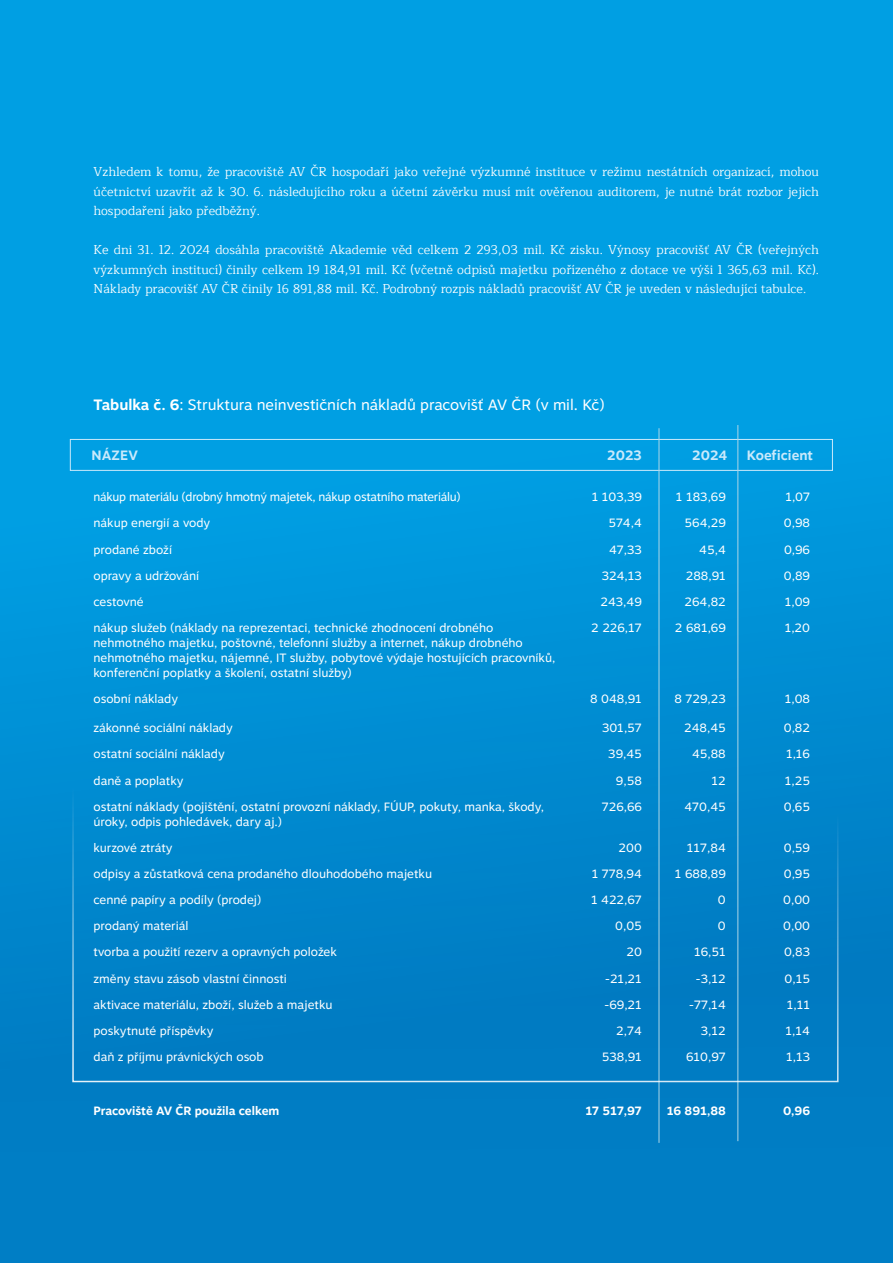
<style>
.page{position:relative;width:893px;height:1263px;background:#009fe3}
.page>*{position:absolute;margin:0;border:0;box-sizing:border-box;transform-origin:0 0}
.t1{font:15px "Motiva Sans";color:#fff}
.t2{font:700 13.5px "Motiva Sans";color:#c9e9fb}
.t3{font:12.75px/19.5px "Maitree";color:#fff;text-align:justify}
.t4{font:12px/15px "Motiva Sans";color:#fff}
.t5{font:12px "Motiva Sans";letter-spacing:-.02em;color:#fff}
.t6{font:700 12px "Motiva Sans";color:#fff}
.s1{font-weight:700}
</style>
<div class="page">
<div style="left:0;top:489px;width:893px;height:774px;background:linear-gradient(to bottom,#0098dd,#0277be)"></div>
<div style="left:70px;top:439px;width:763px;height:32px;border:1px solid #c9e9fb"></div>
<hr style="left:737px;top:425px;width:1px;height:716px;background:#aed6e7">
<hr style="left:659px;top:428px;width:1px;height:715px;background:#aed6e7">
<p class="t3" style="left:94px;top:162px;width:727px">Vzhledem k tomu, že pracoviště AV ČR hospodaří jako veřejné výzkumné instituce v režimu nestátních organizací, mohou účetnictví uzavřít až k 30. 6. následujícího roku a účetní závěrku musí mít ověřenou auditorem, je nutné brát rozbor jejich hospodaření jako předběžný.</p>
<p class="t3" style="left:94px;top:240px;width:727px">Ke dni 31. 12. 2024 dosáhla pracoviště Akademie věd celkem 2 293,03 mil. Kč zisku. Výnosy pracovišť AV ČR (veřejných výzkumných institucí) činily celkem 19 184,91 mil. Kč (včetně odpisů majetku pořízeného z dotace ve výši 1 365,63 mil. Kč).<br>Náklady pracovišť AV ČR činily 16 891,88 mil. Kč. Podrobný rozpis nákladů pracovišť AV ČR je uveden v následující tabulce.</p>
<p class="t1" style="left:94px;top:394px;width:513px"><span class="s1">Tabulka č. 6</span>: Struktura neinvestičních nákladů pracovišť AV ČR (v mil. Kč)</p>
<p class="t2" style="left:91px;top:445px;width:48px">NÁZEV</p>
<p class="t2" style="left:607px;top:445px;width:36px">2023</p>
<p class="t2" style="left:692px;top:445px;width:37px">2024</p>
<p class="t2" style="left:747px;top:445px;width:68px">Koeficient</p>
<p class="t5" style="left:94px;top:488px;width:369px">nákup materiálu (drobný hmotný majetek, nákup ostatního materiálu)</p>
<p class="t4" style="left:592px;top:489px;width:52px">1 103,39</p>
<p class="t4" style="left:676px;top:489px;width:51px">1 183,69</p>
<p class="t4" style="left:785px;top:489px;width:26px">1,07</p>
<p class="t4" style="left:94px;top:515px;width:118px">nákup energií a vody</p>
<p class="t4" style="left:608px;top:515px;width:35px">574,4</p>
<p class="t4" style="left:685px;top:515px;width:43px">564,29</p>
<p class="t4" style="left:784px;top:515px;width:28px">0,98</p>
<p class="t4" style="left:94px;top:542px;width:80px">prodané zboží</p>
<p class="t4" style="left:609px;top:542px;width:34px">47,33</p>
<p class="t4" style="left:699px;top:542px;width:28px">45,4</p>
<p class="t4" style="left:784px;top:542px;width:27px">0,96</p>
<p class="t4" style="left:94px;top:568px;width:107px">opravy a udržování</p>
<p class="t4" style="left:602px;top:568px;width:42px">324,13</p>
<p class="t4" style="left:686px;top:568px;width:42px">288,91</p>
<p class="t4" style="left:784px;top:568px;width:28px">0,89</p>
<p class="t4" style="left:94px;top:594px;width:52px">cestovné</p>
<p class="t4" style="left:600px;top:594px;width:43px">243,49</p>
<p class="t4" style="left:685px;top:594px;width:43px">264,82</p>
<p class="t4" style="left:785px;top:594px;width:27px">1,09</p>
<p class="t4" style="left:94px;top:620px;width:463px">nákup služeb (náklady na reprezentaci, technické zhodnocení drobného nehmotného majetku, poštovné, telefonní služby a internet, nákup drobného nehmotného majetku, nájemné, IT služby, pobytové výdaje hostujících pracovníků, konferenční poplatky a školení, ostatní služby)</p>
<p class="t4" style="left:591px;top:620px;width:52px">2 226,17</p>
<p class="t4" style="left:675px;top:620px;width:52px">2 681,69</p>
<p class="t4" style="left:785px;top:620px;width:27px">1,20</p>
<p class="t4" style="left:94px;top:691px;width:86px">osobní náklady</p>
<p class="t4" style="left:590px;top:691px;width:53px">8 048,91</p>
<p class="t4" style="left:675px;top:691px;width:53px">8 729,23</p>
<p class="t4" style="left:785px;top:691px;width:27px">1,08</p>
<p class="t4" style="left:94px;top:720px;width:141px">zákonné sociální náklady</p>
<p class="t4" style="left:602px;top:720px;width:41px">301,57</p>
<p class="t4" style="left:684px;top:720px;width:43px">248,45</p>
<p class="t4" style="left:784px;top:720px;width:28px">0,82</p>
<p class="t4" style="left:94px;top:746px;width:133px">ostatní sociální náklady</p>
<p class="t4" style="left:608px;top:746px;width:35px">39,45</p>
<p class="t4" style="left:692px;top:746px;width:35px">45,88</p>
<p class="t4" style="left:786px;top:746px;width:26px">1,16</p>
<p class="t4" style="left:94px;top:772px;width:91px">daně a poplatky</p>
<p class="t4" style="left:616px;top:772px;width:27px">9,58</p>
<p class="t4" style="left:711px;top:772px;width:16px">12</p>
<p class="t4" style="left:785px;top:772px;width:27px">1,25</p>
<p class="t4" style="left:94px;top:799px;width:452px">ostatní náklady (pojištění, ostatní provozní náklady, FÚUP, pokuty, manka, škody, úroky, odpis pohledávek, dary aj.)</p>
<p class="t4" style="left:602px;top:799px;width:42px">726,66</p>
<p class="t4" style="left:684px;top:799px;width:43px">470,45</p>
<p class="t4" style="left:784px;top:799px;width:28px">0,65</p>
<p class="t4" style="left:94px;top:840px;width:80px">kurzové ztráty</p>
<p class="t4" style="left:619px;top:840px;width:25px">200</p>
<p class="t4" style="left:687px;top:840px;width:40px">117,84</p>
<p class="t4" style="left:784px;top:840px;width:28px">0,59</p>
<p class="t4" style="left:94px;top:866px;width:340px">odpisy a zůstatková cena prodaného dlouhodobého majetku</p>
<p class="t4" style="left:592px;top:866px;width:52px">1 778,94</p>
<p class="t4" style="left:675px;top:866px;width:52px">1 688,89</p>
<p class="t4" style="left:784px;top:866px;width:28px">0,95</p>
<p class="t4" style="left:94px;top:892px;width:169px">cenné papíry a podíly (prodej)</p>
<p class="t4" style="left:591px;top:892px;width:52px">1 422,67</p>
<p class="t4" style="left:718px;top:892px;width:9px">0</p>
<p class="t4" style="left:783px;top:892px;width:28px">0,00</p>
<p class="t4" style="left:94px;top:918px;width:96px">prodaný materiál</p>
<p class="t4" style="left:615px;top:918px;width:28px">0,05</p>
<p class="t4" style="left:718px;top:918px;width:9px">0</p>
<p class="t4" style="left:783px;top:918px;width:28px">0,00</p>
<p class="t4" style="left:94px;top:944px;width:245px">tvorba a použití rezerv a opravných položek</p>
<p class="t4" style="left:626px;top:944px;width:17px">20</p>
<p class="t4" style="left:694px;top:944px;width:33px">16,51</p>
<p class="t4" style="left:784px;top:944px;width:28px">0,83</p>
<p class="t4" style="left:94px;top:970px;width:195px">změny stavu zásob vlastní činnosti</p>
<p class="t4" style="left:605px;top:970px;width:39px">-21,21</p>
<p class="t4" style="left:695px;top:970px;width:32px">-3,12</p>
<p class="t4" style="left:785px;top:970px;width:27px">0,15</p>
<p class="t4" style="left:94px;top:996px;width:240px">aktivace materiálu, zboží, služeb a majetku</p>
<p class="t4" style="left:604px;top:996px;width:39px">-69,21</p>
<p class="t4" style="left:689px;top:996px;width:39px">-77,14</p>
<p class="t4" style="left:787px;top:996px;width:25px">1,11</p>
<p class="t4" style="left:94px;top:1023px;width:121px">poskytnuté příspěvky</p>
<p class="t4" style="left:616px;top:1023px;width:27px">2,74</p>
<p class="t4" style="left:701px;top:1023px;width:26px">3,12</p>
<p class="t4" style="left:786px;top:1023px;width:26px">1,14</p>
<p class="t4" style="left:94px;top:1049px;width:172px">daň z příjmu právnických osob</p>
<p class="t4" style="left:602px;top:1049px;width:41px">538,91</p>
<p class="t4" style="left:686px;top:1049px;width:41px">610,97</p>
<p class="t4" style="left:786px;top:1049px;width:25px">1,13</p>
<p class="t6" style="left:94px;top:1102px;width:187px">Pracoviště AV ČR použila celkem</p>
<p class="t6" style="left:585px;top:1102px;width:58px">17 517,97</p>
<p class="t6" style="left:667px;top:1102px;width:61px">16 891,88</p>
<p class="t6" style="left:783px;top:1102px;width:29px">0,96</p>
</div>
